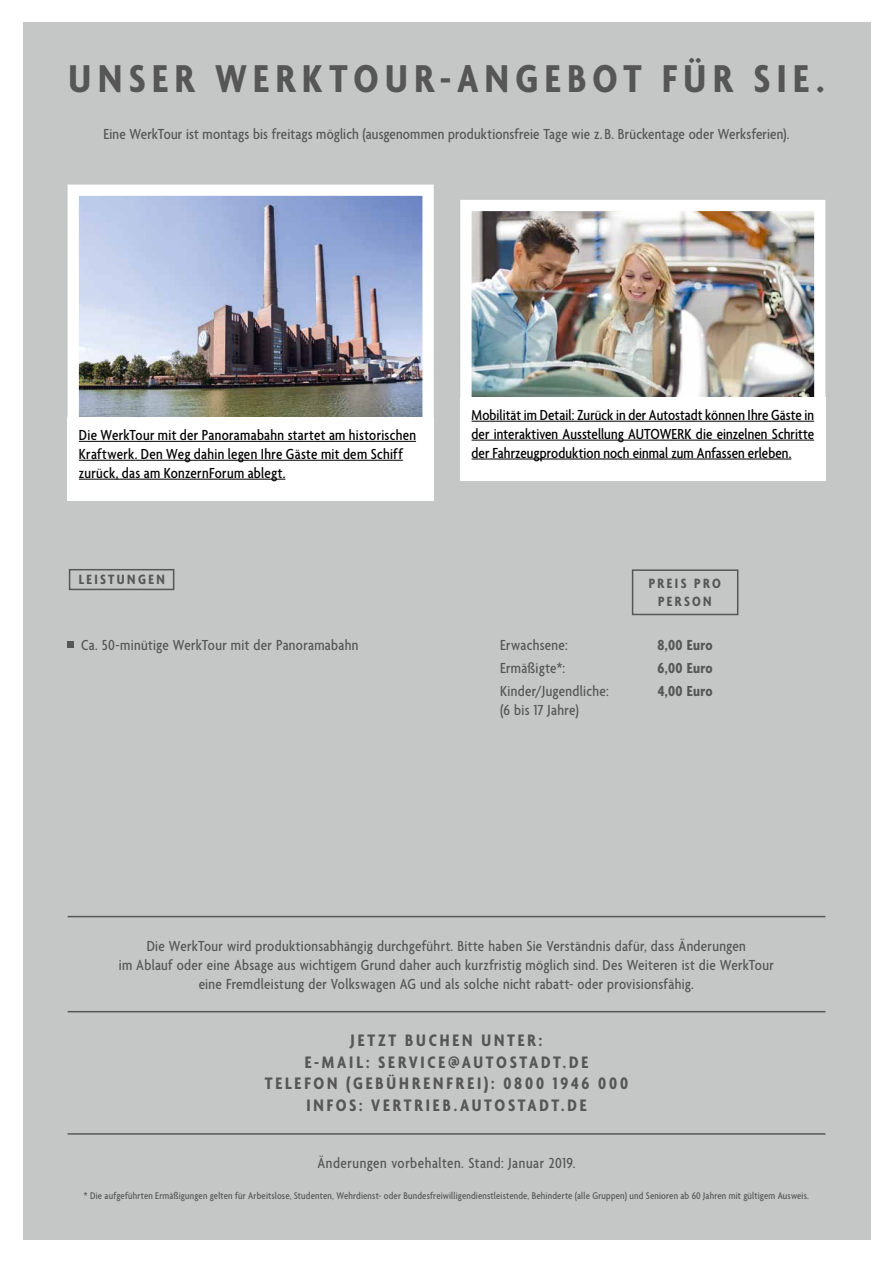
<style>
.page{position:relative;width:893px;height:1263px;background:#fff}
.page>*{position:absolute;margin:0;border:0;box-sizing:border-box;transform-origin:0 0}
.t1{font:700 condensed 42px "Agenda";letter-spacing:.155em;color:#565656}
.t2{font:700 condensed 18px/21.6px "Agenda";letter-spacing:.155em;color:#565656;text-align:center}
.t3{font:500 condensed 15.75px/18.9px "Agenda";letter-spacing:.02em;color:#565656;text-align:center}
.t4{font:500 condensed 15.75px/18.9px "Agenda";letter-spacing:.02em;color:#000}
.t5{font:700 condensed 15.75px "Agenda";letter-spacing:.03em;color:#565656}
.t6{font:700 condensed 14.55px/17.4px "Agenda";letter-spacing:.165em;color:#565656;text-align:center}
.t7{font:500 condensed 10.5px "Agenda";letter-spacing:.02em;color:#565656}
</style>
<div class="page">
<div style="left:23px;top:23px;width:847px;height:1217px;background:#c5c6c6"></div>
<svg style="left:68px;top:641px;width:6px;height:6px"></svg>
<hr style="left:68px;top:916px;width:757px;height:1px;background:#565656">
<hr style="left:68px;top:1011px;width:757px;height:1px;background:#565656">
<img style="left:80px;top:197px;width:342px;height:221px">
<div style="left:68px;top:185px;width:366px;height:295px;border:11px solid #fff"></div>
<div style="left:68px;top:418px;width:366px;height:83px;background:#fff"></div>
<hr style="left:79px;top:441px;width:337px;height:1px;background:#000">
<hr style="left:79px;top:460px;width:324px;height:1px;background:#000">
<hr style="left:79px;top:479px;width:206px;height:1px;background:#000">
<img style="left:472px;top:212px;width:341px;height:185px">
<div style="left:460px;top:200px;width:365px;height:275px;border:11px solid #fff"></div>
<div style="left:460px;top:397px;width:365px;height:84px;background:#fff"></div>
<hr style="left:472px;top:421px;width:342px;height:1px;background:#000">
<hr style="left:472px;top:440px;width:342px;height:1px;background:#000">
<hr style="left:472px;top:459px;width:319px;height:1px;background:#000">
<hr style="left:68px;top:1133px;width:757px;height:2px;background:#565656">
<div style="left:632px;top:569px;width:106px;height:46px;border:2px solid #565656"></div>
<div style="left:69px;top:569px;width:105px;height:21px;border:2px solid #565656"></div>
<h1 class="t1" style="left:69px;top:56px;width:757px">UNSER WERKTOUR-ANGEBOT FÜR SIE.</h1>
<p class="t3" style="left:103px;top:125px;width:688px">Eine WerkTour ist montags bis freitags möglich (ausgenommen produktionsfreie Tage wie z. B. Brückentage oder Werksferien).</p>
<p class="t4" style="left:79px;top:427px;width:339px">Die WerkTour mit der Panoramabahn startet am historischen<br>Kraftwerk. Den Weg dahin legen Ihre Gäste mit dem Schiff zurück, das am KonzernForum ablegt.</p>
<p class="t6" style="left:79px;top:572px;width:88px">LEISTUNGEN</p>
<p class="t4" style="left:472px;top:406px;width:344px;text-align:justify">Mobilität im Detail: Zurück in der Autostadt können Ihre Gäste in der interaktiven Ausstellung AUTOWERK die einzelnen Schritte der Fahrzeugproduktion noch einmal zum Anfassen erleben.</p>
<p class="t6" style="left:649px;top:576px;width:73px">PREIS PRO<br>PERSON</p>
<p class="t3" style="left:81px;top:636px;width:279px">Ca. 50-minütige WerkTour mit der Panoramabahn</p>
<p class="t3" style="left:500px;top:636px;width:69px">Erwachsene:</p>
<p class="t5" style="left:657px;top:636px;width:57px">8,00 Euro</p>
<p class="t3" style="left:500px;top:659px;width:66px">Ermäßigte*:</p>
<p class="t5" style="left:657px;top:659px;width:57px">6,00 Euro</p>
<p class="t3" style="left:500px;top:682px;width:110px">Kinder/Jugendliche:</p>
<p class="t5" style="left:658px;top:682px;width:56px">4,00 Euro</p>
<p class="t3" style="left:500px;top:701px;width:80px">(6 bis 17 Jahre)</p>
<p class="t3" style="left:119px;top:937px;width:657px">Die WerkTour wird produktionsabhängig durchgeführt. Bitte haben Sie Verständnis dafür, dass Änderungen<br>im Ablauf oder eine Absage aus wichtigem Grund daher auch kurzfristig möglich sind. Des Weiteren ist die WerkTour eine Fremdleistung der Volkswagen AG und als solche nicht rabatt- oder provisionsfähig.</p>
<p class="t2" style="left:265px;top:1031px;width:365px">JETZT BUCHEN UNTER:<br>E-MAIL: SERVICE@AUTOSTADT.DE<br>TELEFON (GEBÜHRENFREI): 0800 1946 000<br>INFOS: VERTRIEB.AUTOSTADT.DE</p>
<p class="t3" style="left:317px;top:1154px;width:260px">Änderungen vorbehalten. Stand: Januar 2019.</p>
<p class="t7" style="left:84px;top:1190px;width:726px">* Die aufgeführten Ermäßigungen gelten für Arbeitslose, Studenten, Wehrdienst- oder Bundesfreiwilligendienstleistende, Behinderte (alle Gruppen) und Senioren ab 60 Jahren mit gültigem Ausweis.</p>
</div>
